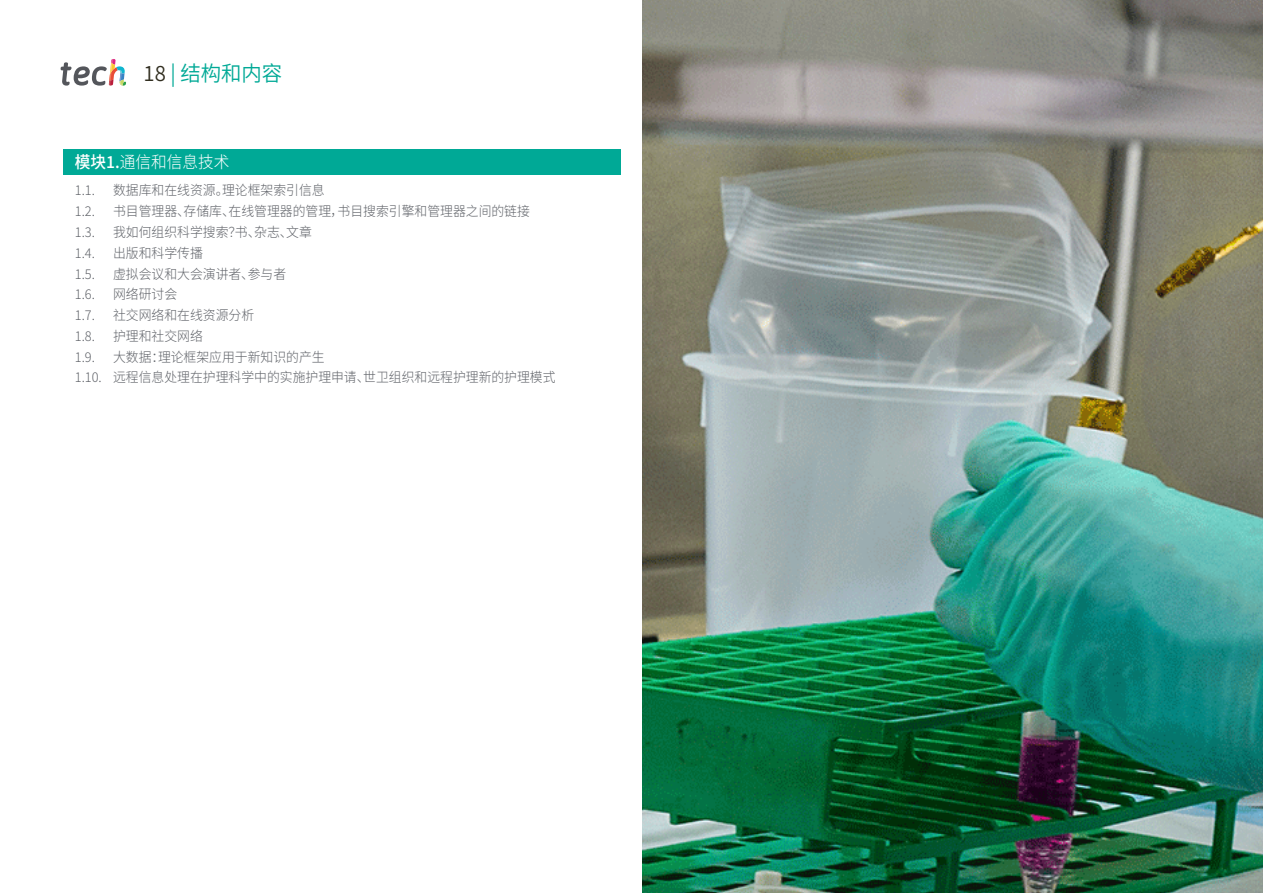
<style>
.page{position:relative;width:1263px;height:893px;background:#fff}
.page>*{position:absolute;margin:0;border:0;box-sizing:border-box;transform-origin:0 0}
.t1{font:21px "Source Han Sans CN";color:#00a996}
.t2{font:300 16.5px "Source Han Sans CN";color:#fff;scale:.95 1}
.t3{font:300 13.5px/20.7px "Source Han Sans CN";color:#61646a;scale:.95 1}
.s1{color:#312e20}
.s2{font-weight:500}
</style>
<div class="page">
<div style="left:64px;top:149px;width:557px;height:25px;background:#00a996"></div>
<img style="left:642px;top:0;width:621px;height:893px">
<svg style="left:61px;top:59px;width:65px;height:27px"></svg>
<h1 class="t1" style="left:144px;top:61px;width:140px"><span class="s1">18</span> | 结构和内容</h1>
<p class="t2" style="left:75px;top:153px;width:164px"><span class="s2">模块1.</span>通信和信息技术</p>
<p class="t3" style="left:75px;top:180px;width:23px">1.1.</p>
<p class="t3" style="left:113px;top:180px;width:224px">数据库和在线资源。理论框架索引信息</p>
<p class="t3" style="left:75px;top:201px;width:23px">1.2.</p>
<p class="t3" style="left:113px;top:201px;width:440px">书目管理器、存储库、在线管理器的管理，书目搜索引擎和管理器之间的链接</p>
<p class="t3" style="left:75px;top:222px;width:23px">1.3.</p>
<p class="t3" style="left:113px;top:222px;width:211px">我如何组织科学搜索？书、杂志、文章</p>
<p class="t3" style="left:75px;top:243px;width:23px">1.4.</p>
<p class="t3" style="left:113px;top:243px;width:96px">出版和科学传播</p>
<p class="t3" style="left:75px;top:263px;width:23px">1.5.</p>
<p class="t3" style="left:113px;top:263px;width:184px">虚拟会议和大会演讲者、参与者</p>
<p class="t3" style="left:75px;top:284px;width:23px">1.6.</p>
<p class="t3" style="left:113px;top:284px;width:69px">网络研讨会</p>
<p class="t3" style="left:75px;top:305px;width:23px">1.7.</p>
<p class="t3" style="left:113px;top:305px;width:150px">社交网络和在线资源分析</p>
<p class="t3" style="left:75px;top:326px;width:23px">1.8.</p>
<p class="t3" style="left:113px;top:326px;width:96px">护理和社交网络</p>
<p class="t3" style="left:75px;top:346px;width:23px">1.9.</p>
<p class="t3" style="left:75px;top:346px;width:508px;text-indent:38px">大数据：理论框架应用于新知识的产生<br>1.10. 远程信息处理在护理科学中的实施护理申请、世卫组织和远程护理新的护理模式</p>
</div>
